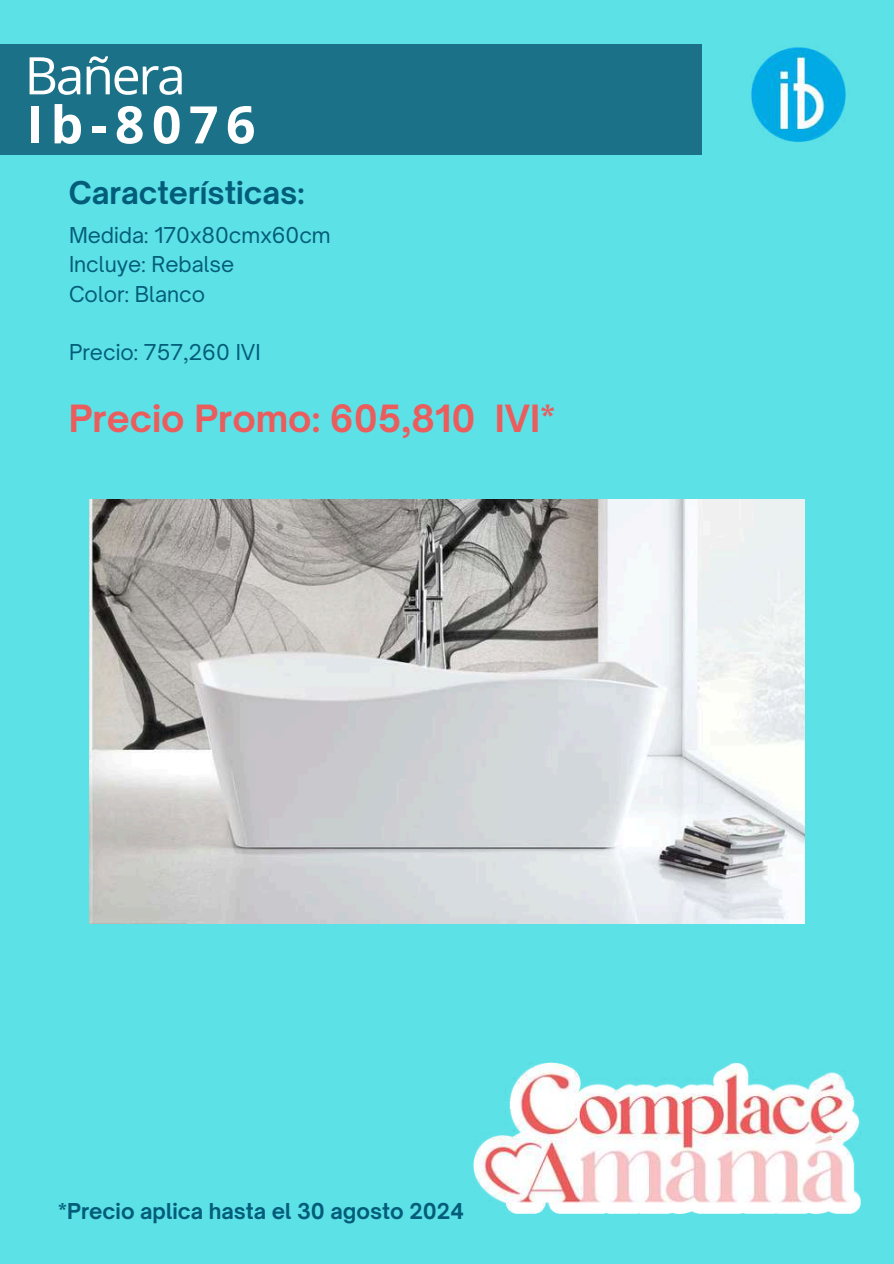
<style>
.page{position:relative;width:894px;height:1264px;background:#fff}
.page>*{position:absolute;margin:0;border:0;box-sizing:border-box;transform-origin:0 0}
.t1{font:700 51.75px "Open Sans";letter-spacing:.145em;color:#fff}
.t2{font:51.75px "Open Sans";letter-spacing:-.045em;color:#fff}
.t3{font:700 35.85px "Open Sauce One";color:#eb5c5d}
.t4{font:700 29.85px "Open Sauce One";color:#035c79}
.t5{font:20.85px/29.2px "Open Sauce One";color:#035c79}
.t6{font:700 20.85px "Open Sauce One";color:#035c79}
</style>
<div class="page">
<div style="left:0;top:0;width:893px;height:1263px;background:#5ce1e6"></div>
<div style="left:0;top:44px;width:701px;height:111px;background:#1b7187"></div>
<img style="left:751px;top:47px;width:95px;height:95px">
<img style="left:89px;top:500px;width:715px;height:423px">
<img style="left:473px;top:1062px;width:387px;height:151px">
<h1 class="t2" style="left:24px;top:39px;width:163px">Bañera</h1>
<h1 class="t1" style="left:26px;top:88px;width:231px">Ib-8076</h1>
<h3 class="t4" style="left:69px;top:174px;width:237px">Características:</h3>
<p class="t5" style="left:69px;top:220px;width:263px">Medida: 170x80cmx60cm<br>Incluye: Rebalse<br>Color: Blanco</p>
<p class="t5" style="left:69px;top:337px;width:193px">Precio: 757,260 IVI</p>
<h2 class="t3" style="left:69px;top:396px;width:488px">Precio Promo: 605,810 IVI*</h2>
<p class="t6" style="left:58px;top:1198px;width:407px">*Precio aplica hasta el 30 agosto 2024</p>
</div>
